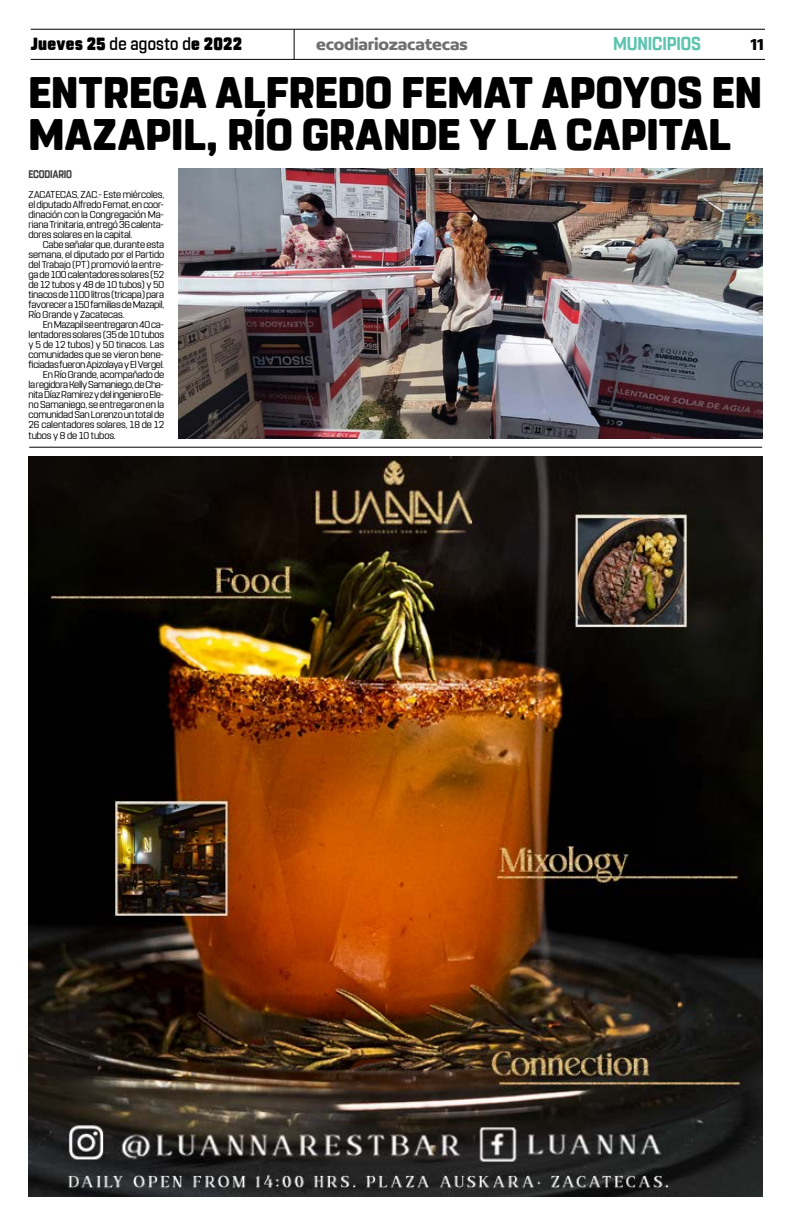
<style>
.page{position:relative;width:791px;height:1225px;background:#fff}
.page>*{position:absolute;margin:0;border:0;box-sizing:border-box;transform-origin:0 0}
.t1{font:800 44px/42px "Rohn Rounded";letter-spacing:-.005em;color:#000}
.t2{font:700 18.6px "Rohn Rounded";letter-spacing:-.01em;color:#5ec4af;scale:.91 1}
.t3{font:900 17.6px "Rohn Rounded";letter-spacing:.015em;color:#000;scale:.91 1}
.t4{font:700 16.9px "Concord";letter-spacing:-.01em;color:#706f6f}
.t5{font:700 16.9px "Concord";color:#000}
.t6{font:700 11px "Rohn Rounded";letter-spacing:-.015em;color:#3d3d3d;scale:.86 1}
.t7{font:10px/10px "Rohn Rounded";letter-spacing:-.02em;color:#000;text-align:justify}
.s1{font-weight:500}
</style>
<div class="page">
<hr style="left:31px;top:29px;width:734px;height:1px;background:#000">
<hr style="left:31px;top:59px;width:734px;height:1px;background:#000">
<hr style="left:294px;top:29px;width:1px;height:31px;background:#000">
<img style="left:29px;top:457px;width:734px;height:739px">
<hr style="left:29px;top:447px;width:733px;height:1px;background:#000">
<img style="left:178px;top:168px;width:585px;height:270px">
<h3 class="t3" style="left:31px;top:34px;width:234px">Jueves 25 <span class="s1">de agosto d</span>e 2022</h3>
<h3 class="t4" style="left:316px;top:34px;width:153px">ecodiariozacatecas</h3>
<h2 class="t2" style="left:613px;top:33px;width:98px">MUNICIPIOS</h2>
<h3 class="t5" style="left:750px;top:34px;width:15px">11</h3>
<h1 class="t1" style="left:28px;top:72px;width:736px">ENTREGA ALFREDO FEMAT APOYOS EN<br>MAZAPIL, RÍO GRANDE Y LA CAPITAL</h1>
<p class="t7" style="left:29px;top:190px;width:137px">ZACATECAS, ZAC.- Este miércoles, el diputado Alfredo Femat, en coor&shy;dinación con la Congregación Ma&shy;riana Trinitaria, entregó 36 calenta&shy;dores solares en la capital.</p>
<p class="t7" style="left:29px;top:240px;width:137px;text-indent:14px">Cabe señalar que, durante esta semana, el diputado por el Partido del Trabajo (PT) promovió la entre&shy;ga de 100 calentadores solares (52 de 12 tubos y 48 de 10 tubos) y 50 tinacos de 1100 litros (tricapa) para favorecer a 150 familias de Mazapil, Río Grande y Zacatecas.</p>
<p class="t7" style="left:43px;top:320px;width:123px">En Mazapil se entregaron 40 ca-</p>
<p class="t7" style="left:29px;top:330px;width:137px">lentadores solares (35 de 10 tubos</p>
<p class="t7" style="left:29px;top:340px;width:137px">y 5 de 12 tubos) y 50 tinacos. Las</p>
<p class="t7" style="left:29px;top:350px;width:137px">comunidades que se vieron bene-</p>
<p class="t7" style="left:29px;top:360px;width:137px">ficiadas fueron Apizolaya y El Vergel.</p>
<p class="t7" style="left:43px;top:370px;width:123px">En Río Grande, acompañado de</p>
<p class="t7" style="left:29px;top:380px;width:137px">la regidora Kelly Samaniego, de Cha-</p>
<p class="t7" style="left:29px;top:390px;width:137px">nita Díaz Ramírez y del ingeniero Ele-</p>
<p class="t7" style="left:29px;top:400px;width:137px">no Samaniego, se entregaron en la</p>
<p class="t7" style="left:29px;top:410px;width:137px">comunidad San Lorenzo un total de</p>
<p class="t7" style="left:29px;top:420px;width:137px">26 calentadores solares, 18 de 12</p>
<p class="t7" style="left:29px;top:430px;width:89px">tubos y 8 de 10 tubos.</p>
<p class="t6" style="left:28px;top:168px;width:52px">ECODIARIO</p>
</div>
